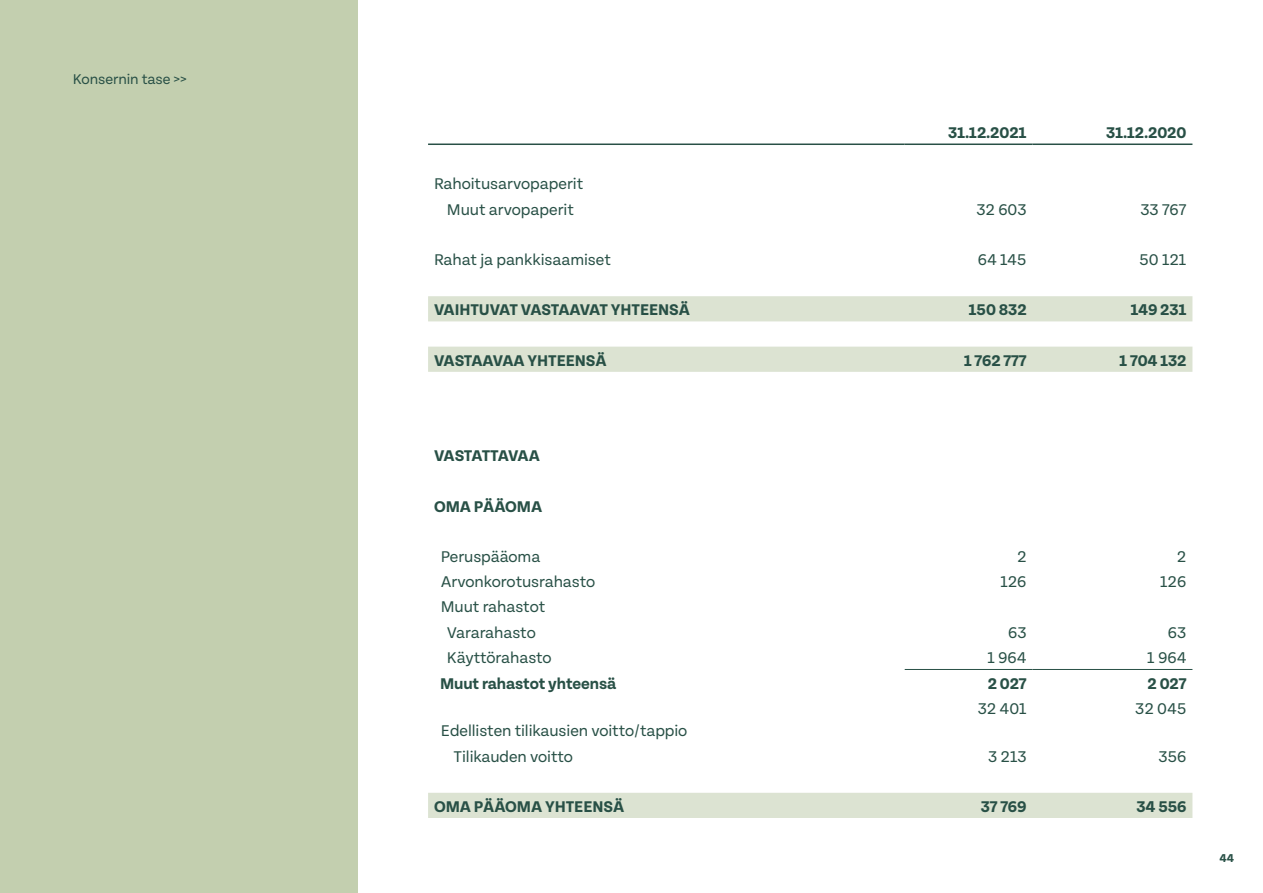
<style>
.page{position:relative;width:1263px;height:893px;background:#fff}
.page>*{position:absolute;margin:0;border:0;box-sizing:border-box;transform-origin:0 0}
.t1{font:16.5px/25.2px "Tenon";letter-spacing:-.005em;color:#285046;text-align:center}
.t2{font:700 16.5px "Tenon";letter-spacing:-.005em;color:#285046}
.t3{font:700 16.5px "Tenon";letter-spacing:-.055em;color:#285046}
.t4{font:15px "Tenon";letter-spacing:-.005em;color:#285046}
.t5{font:700 12px "Tenon";color:#285046}
</style>
<div class="page">
<div style="left:0;top:0;width:358px;height:893px;background:#c3cfaf"></div>
<svg style="left:428px;top:296px;width:764px;height:522px"></svg>
<hr style="left:428px;top:144px;width:477px;height:1px;background:#285046">
<hr style="left:905px;top:144px;width:128px;height:1px;background:#285046">
<hr style="left:1033px;top:144px;width:159px;height:1px;background:#285046">
<hr style="left:905px;top:669px;width:128px;height:1px;background:#285046">
<hr style="left:1033px;top:669px;width:159px;height:1px;background:#285046">
<p class="t4" style="left:73px;top:72px;width:115px">Konsernin tase &gt;&gt;</p>
<p class="t1" style="left:434px;top:172px;width:151px">Rahoitusarvopaperit<br>Muut arvopaperit</p>
<p class="t2" style="left:948px;top:124px;width:80px">31.12.2021</p>
<p class="t2" style="left:1106px;top:124px;width:82px">31.12.2020</p>
<p class="t1" style="left:976px;top:197px;width:52px">32 603</p>
<p class="t1" style="left:1140px;top:197px;width:47px">33 767</p>
<p class="t1" style="left:434px;top:247px;width:178px">Rahat ja pankkisaamiset</p>
<p class="t1" style="left:978px;top:247px;width:50px">64 145</p>
<p class="t1" style="left:1139px;top:247px;width:49px">50 121</p>
<p class="t2" style="left:434px;top:301px;width:257px">VAIHTUVAT VASTAAVAT YHTEENSÄ</p>
<p class="t2" style="left:969px;top:301px;width:59px">150 832</p>
<p class="t2" style="left:1131px;top:301px;width:57px">149 231</p>
<p class="t2" style="left:434px;top:352px;width:174px">VASTAAVAA YHTEENSÄ</p>
<p class="t2" style="left:964px;top:352px;width:64px">1 762 777</p>
<p class="t2" style="left:1119px;top:352px;width:68px">1 704 132</p>
<p class="t3" style="left:434px;top:447px;width:107px">VASTATTAVAA</p>
<p class="t2" style="left:434px;top:497px;width:110px">OMA PÄÄOMA</p>
<p class="t1" style="left:441px;top:544px;width:101px">Peruspääoma</p>
<p class="t1" style="left:1017px;top:544px;width:11px">2</p>
<p class="t1" style="left:1177px;top:544px;width:11px">2</p>
<p class="t1" style="left:441px;top:569px;width:156px">Arvonkorotusrahasto</p>
<p class="t1" style="left:1000px;top:569px;width:28px">126</p>
<p class="t1" style="left:1160px;top:569px;width:28px">126</p>
<p class="t1" style="left:441px;top:594px;width:106px;line-height:25.8px">Muut rahastot<br>Vararahasto</p>
<p class="t1" style="left:1008px;top:620px;width:20px">63</p>
<p class="t1" style="left:1168px;top:620px;width:20px">63</p>
<p class="t1" style="left:447px;top:646px;width:106px">Käyttörahasto</p>
<p class="t1" style="left:987px;top:646px;width:41px">1 964</p>
<p class="t1" style="left:1147px;top:646px;width:41px">1 964</p>
<p class="t2" style="left:440px;top:674px;width:178px">Muut rahastot yhteensä</p>
<p class="t2" style="left:988px;top:674px;width:40px">2 027</p>
<p class="t2" style="left:1147px;top:674px;width:40px">2 027</p>
<p class="t1" style="left:441px;top:719px;width:248px">Edellisten tilikausien voitto/tappio</p>
<p class="t1" style="left:978px;top:696px;width:50px">32 401</p>
<p class="t1" style="left:1135px;top:696px;width:53px">32 045</p>
<p class="t1" style="left:453px;top:744px;width:121px">Tilikauden voitto</p>
<p class="t1" style="left:988px;top:744px;width:40px">3 213</p>
<p class="t1" style="left:1158px;top:744px;width:30px">356</p>
<p class="t2" style="left:434px;top:798px;width:192px">OMA PÄÄOMA YHTEENSÄ</p>
<p class="t2" style="left:981px;top:798px;width:47px">37 769</p>
<p class="t2" style="left:1136px;top:798px;width:52px">34 556</p>
<p class="t5" style="left:1219px;top:851px;width:16px">44</p>
</div>
